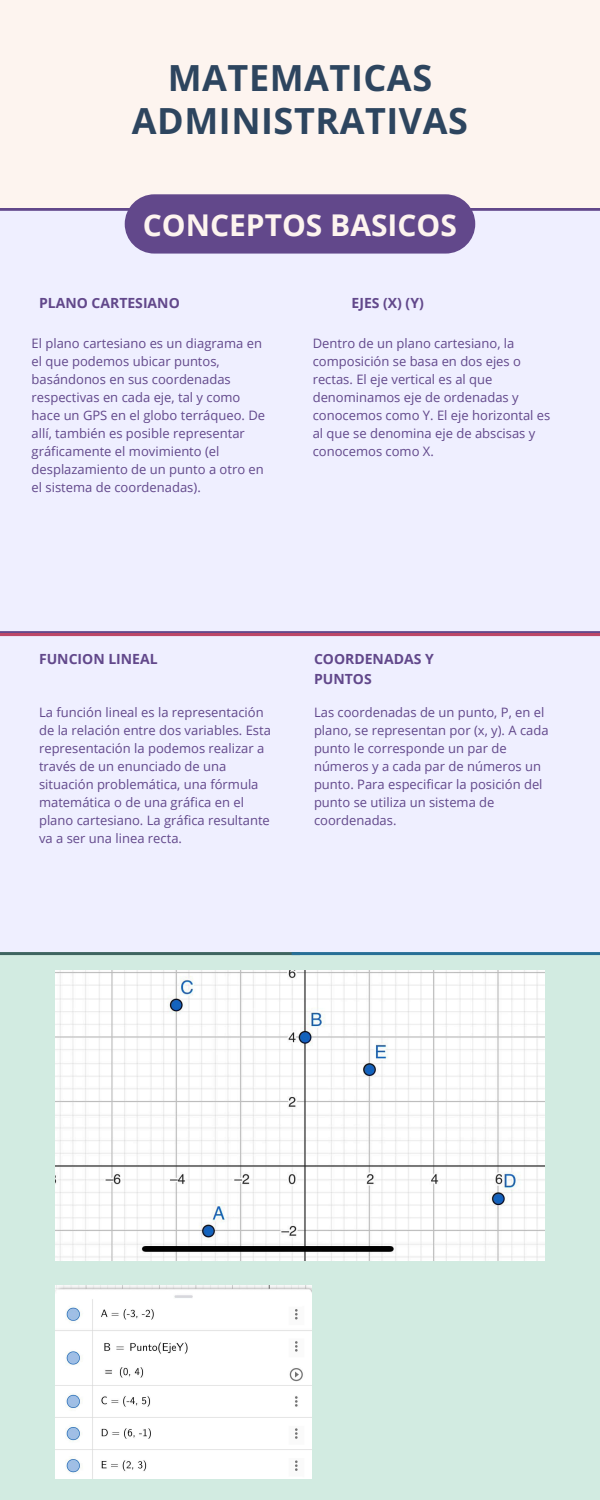
<style>
.page{position:relative;width:600px;height:1500px;background:#fdf4ef}
.page>*{position:absolute;margin:0;border:0;box-sizing:border-box;transform-origin:0 0}
.t1{font:700 36px/42.8px "Open Sans";letter-spacing:.015em;color:#2d455f;text-align:center}
.t2{font:700 30px "Open Sans";color:#fdf4ef}
.t3{font:700 14px/19.5px "Open Sans";color:#62488b}
.t4{font:13px/18px "Open Sans";color:#62488b}
</style>
<div class="page">
<div style="left:0;top:209px;width:600px;height:424px;background:#efefff"></div>
<div style="left:0;top:633px;width:600px;height:319px;background:#efefff"></div>
<div style="left:0;top:954px;width:600px;height:546px;background:#d2ebe1"></div>
<hr style="left:0;top:952px;width:300px;height:3px;background:#3e6460">
<hr style="left:292px;top:952px;width:308px;height:3px;background:#276f96">
<img style="left:55px;top:970px;width:490px;height:290px">
<img style="left:55px;top:1286px;width:257px;height:193px">
<div style="left:125px;top:194px;width:350px;height:60px;background:#62488b;border-radius:30px"></div>
<p class="t1" style="left:132px;top:56px;width:338px">MATEMATICAS<br>ADMINISTRATIVAS</p>
<h2 class="t2" style="left:143px;top:204px;width:316px">CONCEPTOS BASICOS</h2>
<h1 class="t3" style="left:39px;top:293px;width:142px">PLANO CARTESIANO</h1>
<h3 class="t4" style="left:32px;top:334px;width:235px">El plano cartesiano es un diagrama en el que podemos ubicar puntos, basándonos en sus coordenadas respectivas en cada eje, tal y como hace un GPS en el globo terráqueo. De allí, también es posible representar gráficamente el movimiento (el desplazamiento de un punto a otro en el sistema de coordenadas).</h3>
<h3 class="t3" style="left:352px;top:293px;width:74px">EJES (X) (Y)</h3>
<p class="t4" style="left:313px;top:334px;width:239px">Dentro de un plano cartesiano, la composición se basa en dos ejes o rectas. El eje vertical es al que denominamos eje de ordenadas y conocemos como Y. El eje horizontal es al que se denomina eje de abscisas y conocemos como X.</p>
<h3 class="t3" style="left:39px;top:649px;width:120px">FUNCION LINEAL</h3>
<p class="t3" style="left:314px;top:649px;width:121px">COORDENADAS Y<br>PUNTOS</p>
<h3 class="t4" style="left:39px;top:703px;width:233px">La función lineal es la representación de la relación entre dos variables. Esta representación la podemos realizar a través de un enunciado de una situación problemática, una fórmula matemática o de una gráfica en el plano cartesiano. La gráfica resultante va a ser una linea recta.</h3>
<p class="t4" style="left:314px;top:703px;width:236px">Las coordenadas de un punto, P, en el plano, se representan por (x, y). A cada punto le corresponde un par de números y a cada par de números un punto. Para especificar la posición del punto se utiliza un sistema de coordenadas.</p>
</div>
